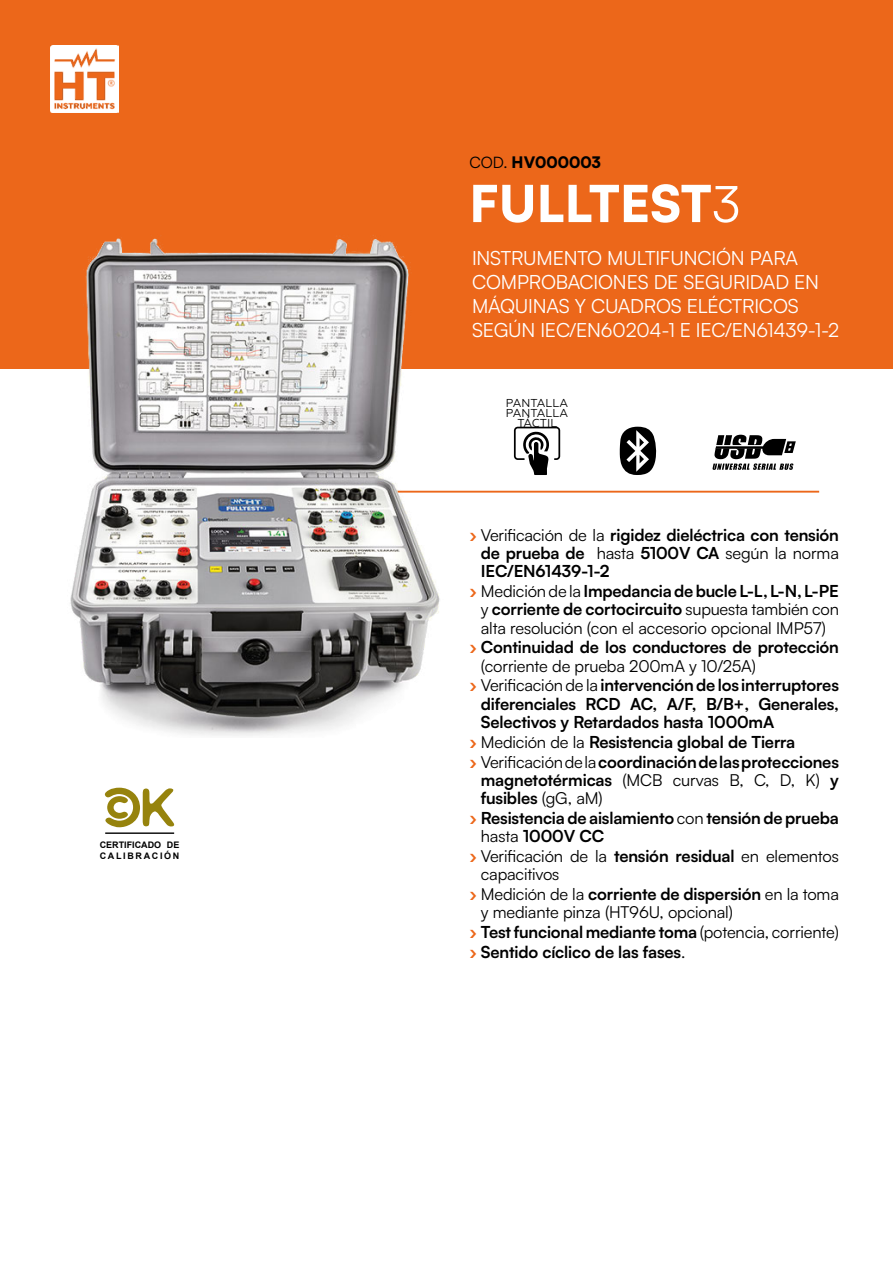
<style>
.page{position:relative;width:893px;height:1263px;background:#fff}
.page>*{position:absolute;margin:0;border:0;box-sizing:border-box;transform-origin:0 0}
.t1{font:900 50.4px "Satoshi";color:#fff}
.t2{font:19.5px/24px "Satoshi";letter-spacing:-.01em;color:#fff}
.t3{font:700 16.5px/18.1px "Satoshi";letter-spacing:-.01em;color:#000;text-align:justify}
.t4{font:16.5px/18.1px "Satoshi";letter-spacing:-.01em;color:#000}
.t5{font:900 15.75px "Satoshi";color:#000}
.t6{font:11.55px/10.2px "Geometria";letter-spacing:.01em;color:#000;text-align:center}
.t7{font:700 9px/10.8px "Arial";color:#000}
.s1{font-weight:400}
.s2{color:#ec671a}
.s3{font-weight:700;color:#ec671a}
.s4{font-weight:700}
</style>
<div class="page">
<div style="left:0;top:0;width:893px;height:369px;background:#ec671a"></div>
<svg style="left:105px;top:788px;width:69px;height:39px"></svg>
<hr style="left:105px;top:832px;width:69px;height:2px;background:#000">
<hr style="left:289px;top:491px;width:530px;height:2px;background:#ec671a">
<svg style="left:712px;top:435px;width:84px;height:35px"></svg>
<svg style="left:620px;top:427px;width:37px;height:48px"></svg>
<svg style="left:514px;top:427px;width:46px;height:48px"></svg>
<img style="left:70px;top:235px;width:437px;height:501px">
<img style="left:51px;top:45px;width:68px;height:68px">
<p class="t7" style="left:100px;top:839px;width:81px">CERTIFICADO DE<br>CALIBRACIÓN</p>
<p class="t5" style="left:469px;top:150px;width:133px"><span class="s1">COD.</span> HV000003</p>
<p class="t1" style="left:469px;top:165px;width:273px">FULLTEST<span class="s1">3</span></p>
<p class="t2" style="left:472px;top:245px;width:368px">INSTRUMENTO MULTIFUNCIÓN PARA COMPROBACIONES DE SEGURIDAD EN MÁQUINAS Y CUADROS ELÉCTRICOS SEGÚN IEC/EN60204-1 E IEC/EN61439-1-2</p>
<p class="t6" style="left:506px;top:397px;width:64px">PANTALLA</p>
<p class="t6" style="left:506px;top:408px;width:64px">PANTALLA<br>TÁCTIL</p>
<p class="t3" style="left:481px;top:525px;width:360px;text-indent:-11px"><span class="s2">›</span> <span class="s1">Verificación de la</span> rigidez dieléctrica con tensión de prueba de <span class="s1">hasta</span> 5100V CA <span class="s1">según la norma </span>IEC/EN61439-1-2</p>
<p class="t4" style="left:481px;top:581px;width:360px;text-align:justify;text-indent:-11px"><span class="s3">›</span> Medición de la <span class="s4">Impedancia de bucle L-L, L-N, L-PE </span>y <span class="s4">corriente de cortocircuito</span> supuesta también con alta resolución (con el accesorio opcional IMP57)</p>
<p class="t3" style="left:481px;top:637px;width:360px;text-indent:-11px"><span class="s2">›</span> Continuidad de los conductores de protección <span class="s1">(corriente de prueba 200mA y 10/25A)</span></p>
<p class="t3" style="left:481px;top:675px;width:360px;text-indent:-11px"><span class="s2">›</span> <span class="s1">Verificación de la</span> intervención de los interruptores diferenciales RCD AC, A/F, B/B+, Generales, Selectivos y Retardados hasta 1000mA</p>
<p class="t3" style="left:469px;top:732px;width:327px"><span class="s2">›</span> <span class="s1">Medición de la</span> Resistencia global de Tierra</p>
<p class="t3" style="left:481px;top:751px;width:360px;text-indent:-11px"><span class="s2">›</span> <span class="s1">Verificación de la</span> coordinación de las protecciones magnetotérmicas <span class="s1">(MCB curvas B, C, D, K)</span> y fusibles <span class="s1">(gG, aM)</span></p>
<p class="t3" style="left:481px;top:808px;width:360px;text-indent:-11px"><span class="s2">›</span> Resistencia de aislamiento <span class="s1">con</span> tensión de prueba <span class="s1">hasta</span> 1000V CC</p>
<p class="t4" style="left:481px;top:846px;width:360px;text-indent:-11px"><span class="s3">›</span> Verificación de la <span class="s4">tensión residual</span> en elementos capacitivos</p>
<p class="t4" style="left:481px;top:884px;width:360px;text-indent:-11px"><span class="s3">›</span> Medición de la <span class="s4">corriente de dispersión</span> en la toma y mediante pinza (HT96U, opcional)</p>
<p class="t3" style="left:469px;top:922px;width:371px"><span class="s2">›</span> Test funcional mediante toma <span class="s1">(potencia, corriente)</span></p>
<p class="t3" style="left:469px;top:942px;width:217px"><span class="s2">›</span> Sentido cíclico de las fases<span class="s1">.</span></p>
</div>
